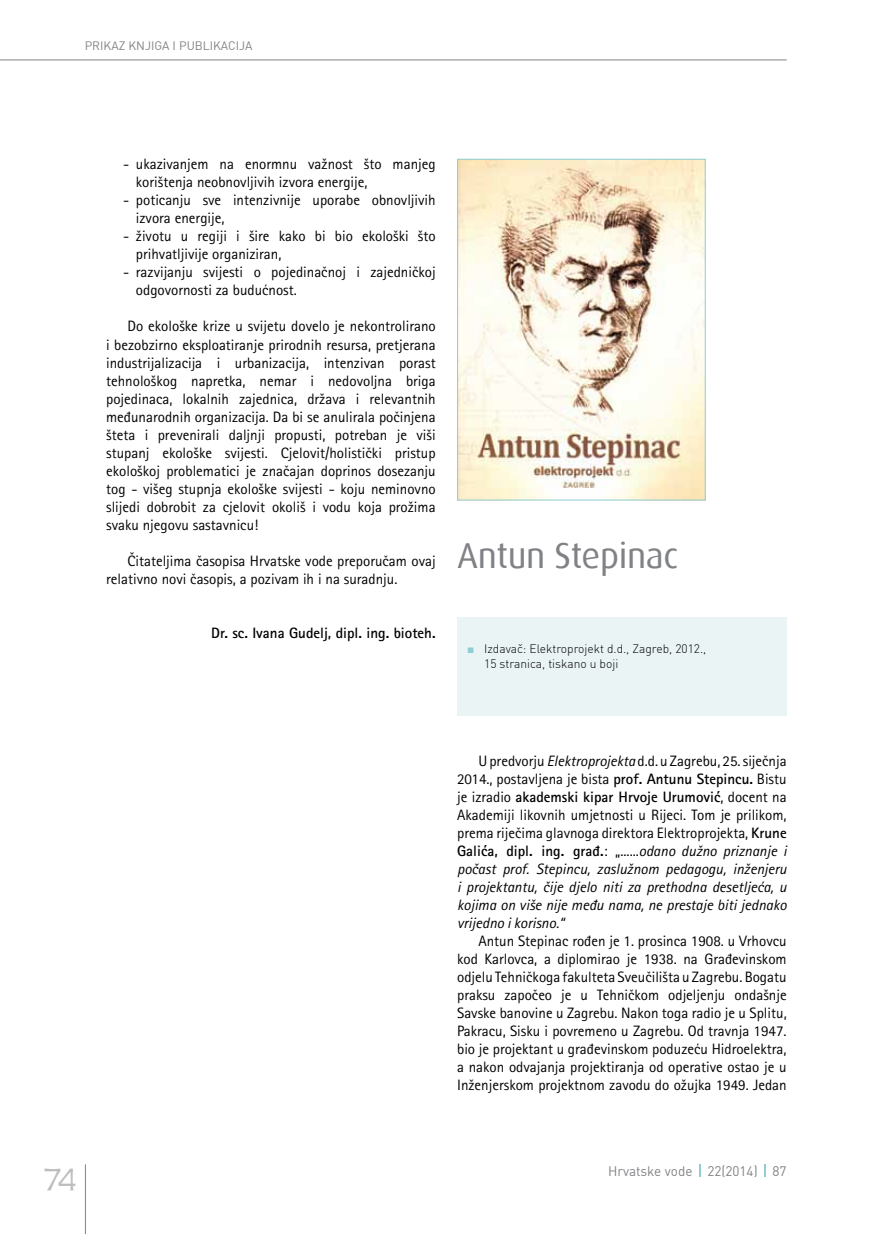
<style>
.page{position:relative;width:893px;height:1234px;background:#fff}
.page>*{position:absolute;margin:0;border:0;box-sizing:border-box;transform-origin:0 0}
.t1{font:36px "Dax";letter-spacing:-.01em;color:#808285}
.t2{font:300 36px "Teen";color:#bcbec0}
.t3{font:15px/18px "Rotis Sans Serifklemy";color:#000}
.t4{font:italic 15px/18px "Rotis Sans Serifklemy";color:#000;text-align:justify}
.t5{font:700 15px "Rotis Sans Serifklemy";color:#000}
.t6{font:13.5px "DIN";color:#808285}
.t7{font:12px/15px "DIN Lt";color:#000}
.t8{font:12px "DIN";color:#808285}
.s1{font-family:"Times New Roman";color:#90ccd5}
.s2{font-style:normal}
.s3{font-weight:700;font-style:normal}
</style>
<div class="page">
<hr style="left:85px;top:1164px;width:1px;height:69px;background:#808285">
<hr style="left:0;top:60px;width:787px;height:1px;background:#808285">
<svg style="left:699px;top:1164px;width:2px;height:12px"></svg>
<svg style="left:764px;top:1164px;width:2px;height:12px"></svg>
<img style="left:459px;top:161px;width:245px;height:337px">
<div style="left:457px;top:159px;width:249px;height:341px;border:1px solid #90ccd5"></div>
<div style="left:457px;top:617px;width:330px;height:98px;background:#eaf4f5"></div>
<p class="t8" style="left:85px;top:37px;width:169px">PRIKAZ KNJIGA I PU BLIKACIJA</p>
<p class="t3" style="left:136px;top:155px;width:301px;text-indent:-13px">- ukazivanjem na enormnu važnost što manjeg korištenja neobnovljivih izvora energije,</p>
<p class="t3" style="left:136px;top:191px;width:301px;text-indent:-13px">- poticanju sve intenzivnije uporabe obnovljivih izvora energije,</p>
<p class="t3" style="left:136px;top:227px;width:301px;text-indent:-13px">- životu u regiji i šire kako bi bio ekološki što prihvatljivije organiziran,</p>
<p class="t3" style="left:136px;top:263px;width:301px;text-indent:-13px">- razvijanju svijesti o pojedinačnoj i zajedničkoj odgovornosti za budućnost.</p>
<p class="t3" style="left:106px;top:317px;width:331px;text-align:justify;text-indent:21px">Do ekološke krize u svijetu dovelo je nekontrolirano i bezobzirno eksploatiranje prirodnih resursa, pretjerana industrijalizacija i urbanizacija, intenzivan porast tehnološkog napretka, nemar i nedovoljna briga pojedinaca, lokalnih zajednica, država i relevantnih međunarodnih organizacija. Da bi se anulirala počinjena šteta i prevenirali daljnji propusti, potreban je viši stupanj ekološke svijesti. Cjelovit/holistički pristup ekološkoj problematici je značajan doprinos dosezanju tog - višeg stupnja ekološke svijesti - koju neminovno slijedi dobrobit za cjelovit okoliš i vodu koja prožima svaku njegovu sastavnicu!</p>
<p class="t3" style="left:106px;top:551px;width:331px;text-indent:21px">Čitateljima časopisa Hrvatske vode preporučam ovaj relativno novi časopis, a pozivam ih i na suradnju.</p>
<p class="t5" style="left:211px;top:623px;width:226px">Dr. sc. Ivana Gudelj, dipl. ing. bioteh.</p>
<h1 class="t1" style="left:457px;top:535px;width:223px">Antun Stepinac</h1>
<p class="t7" style="left:484px;top:641px;width:224px;text-indent:-17px"><span class="s1">■</span> Izdavač: Elektroprojekt d.d., Zagreb, 2012.,<br>15 stranica, tiskano u boji</p>
<p class="t4" style="left:457px;top:751px;width:331px;text-indent:21px"><span class="s2">U predvorju</span> Elektroprojekta <span class="s2">d.d. u Zagrebu, 25. siječnja 2014., postavljena je bista</span> <span class="s3">prof. Antunu Stepincu.</span> <span class="s2">Bistu je izradio</span> <span class="s3">akademski kipar Hrvoje Urumović</span><span class="s2">, docent na Akademiji likovnih umjetnosti u Rijeci. Tom je prilikom, prema riječima glavnoga direktora Elektroprojekta,</span> <span class="s3">Krune Galića, dipl. ing. građ.</span><span class="s2">: „......</span>odano dužno priznanje i počast prof. Stepincu, zaslužnom pedagogu, inženjeru i projektantu, čije djelo niti za prethodna desetljeća, u kojima on više nije među nama, ne prestaje biti jednako vrijedno i korisno.“</p>
<p class="t3" style="left:457px;top:931px;width:331px;text-align:justify;text-indent:21px">Antun Stepinac rođen je 1. prosinca 1908. u Vrhovcu kod Karlovca, a diplomirao je 1938. na Građevinskom odjelu Tehničkoga fakulteta Sveučilišta u Zagrebu. Bogatu praksu započeo je u Tehničkom odjeljenju ondašnje Savske banovine u Zagrebu. Nakon toga radio je u Splitu, Pakracu, Sisku i povremeno u Zagrebu. Od travnja 1947. bio je projektant u građevinskom poduzeću Hidroelektra, a nakon odvajanja projektiranja od operative ostao je u Inženjerskom projektnom zavodu do ožujka 1949. Jedan</p>
<h1 class="t2" style="left:44px;top:1160px;width:34px">74</h1>
<p class="t6" style="left:608px;top:1161px;width:180px">Hrvatske vode 22(2014) 87</p>
</div>
